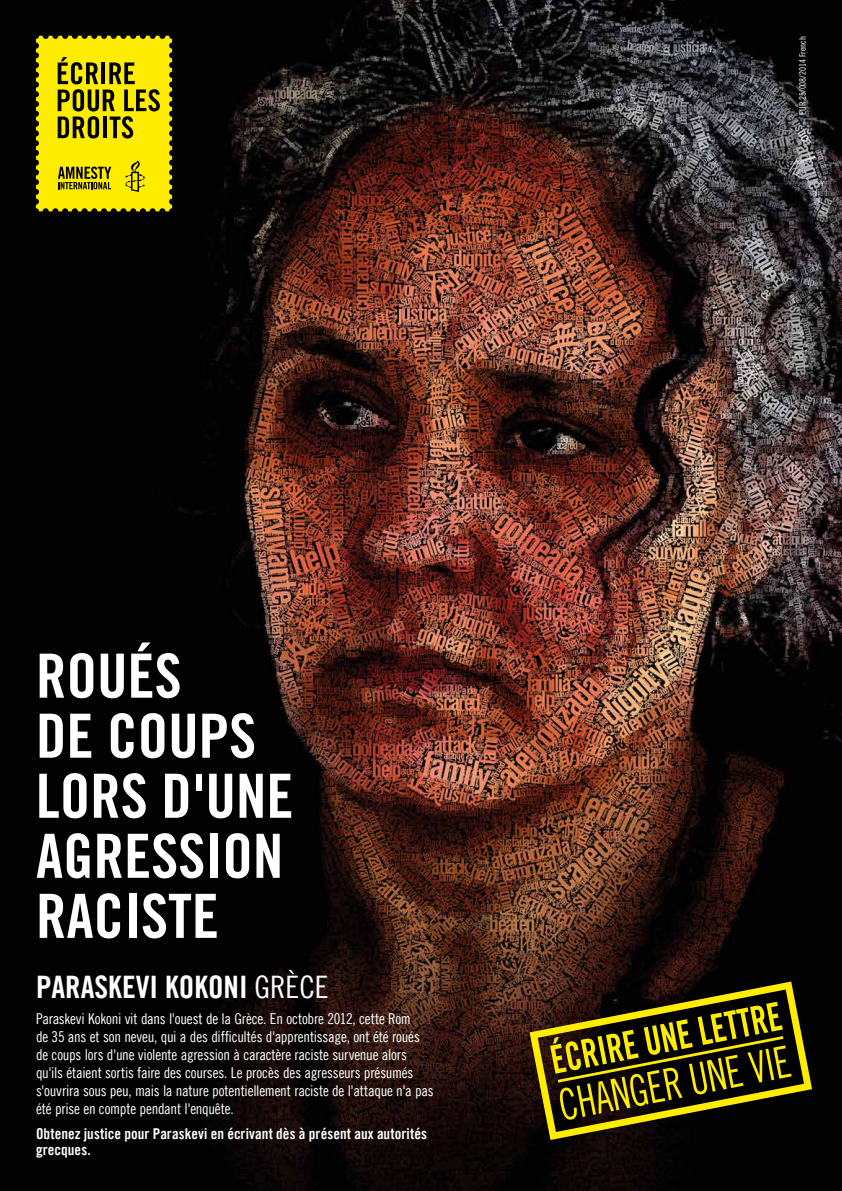
<style>
.page{position:relative;width:842px;height:1191px;background:#fff}
.page>*{position:absolute;margin:0;border:0;box-sizing:border-box;transform-origin:0 0}
.t1{font:61px/60px "Amnesty Trade Gothic Bd Cn 20";color:#fff}
.t2{font:31px "Amnesty Trade Gothic Bd Cn 20";color:#fff}
.t3{font:15px/18px "Amnesty Trade Gothic Cn 18";letter-spacing:-.015em;color:#fff}
.t4{font:15px/16px "Amnesty Trade Gothic Bd Cn 20";letter-spacing:.005em;color:#fff}
.t5{font:9px "Amnesty Trade Gothic Cn 18";color:#fff}
.s1{font-family:"Amnesty Trade Gothic Cn 18"}
</style>
<div class="page">
<img style="left:0;top:0;width:842px;height:1191px">
<svg style="left:530px;top:981px;width:282px;height:159px;background:#392f06"></svg>
<svg style="left:550px;top:1001px;width:242px;height:118px;background:#4f4702"></svg>
<svg style="left:36px;top:36px;width:136px;height:175px;background:#d0c100"></svg>
<h1 class="t1" style="left:36px;top:645px;width:259px">ROUÉS<br>DE COUPS<br>LORS D'UNE<br>AGRESSION<br>RACISTE</h1>
<h2 class="t2" style="left:36px;top:968px;width:294px">PARASKEVI KOKONI <span class="s1">GRÈCE</span></h2>
<p class="t3" style="left:36px;top:1010px;width:399px">Paraskevi Kokoni vit dans l'ouest de la Grèce. En octobre 2012, cette Rom<br>de 35 ans et son neveu, qui a des difficultés d'apprentissage, ont été roués de coups lors d'une violente agression à caractère raciste survenue alors qu'ils étaient sortis faire des courses. Le procès des agresseurs présumés s'ouvrira sous peu, mais la nature potentiellement raciste de l'attaque n'a pas été prise en compte pendant l'enquête.</p>
<p class="t4" style="left:36px;top:1125px;width:393px">Obtenez justice pour Paraskevi en écrivant dès à présent aux autorités grecques.</p>
<p class="t5" style="left:797px;top:115px;width:80px;rotate:-90deg">EUR 25/008/2014 French</p>
</div>
